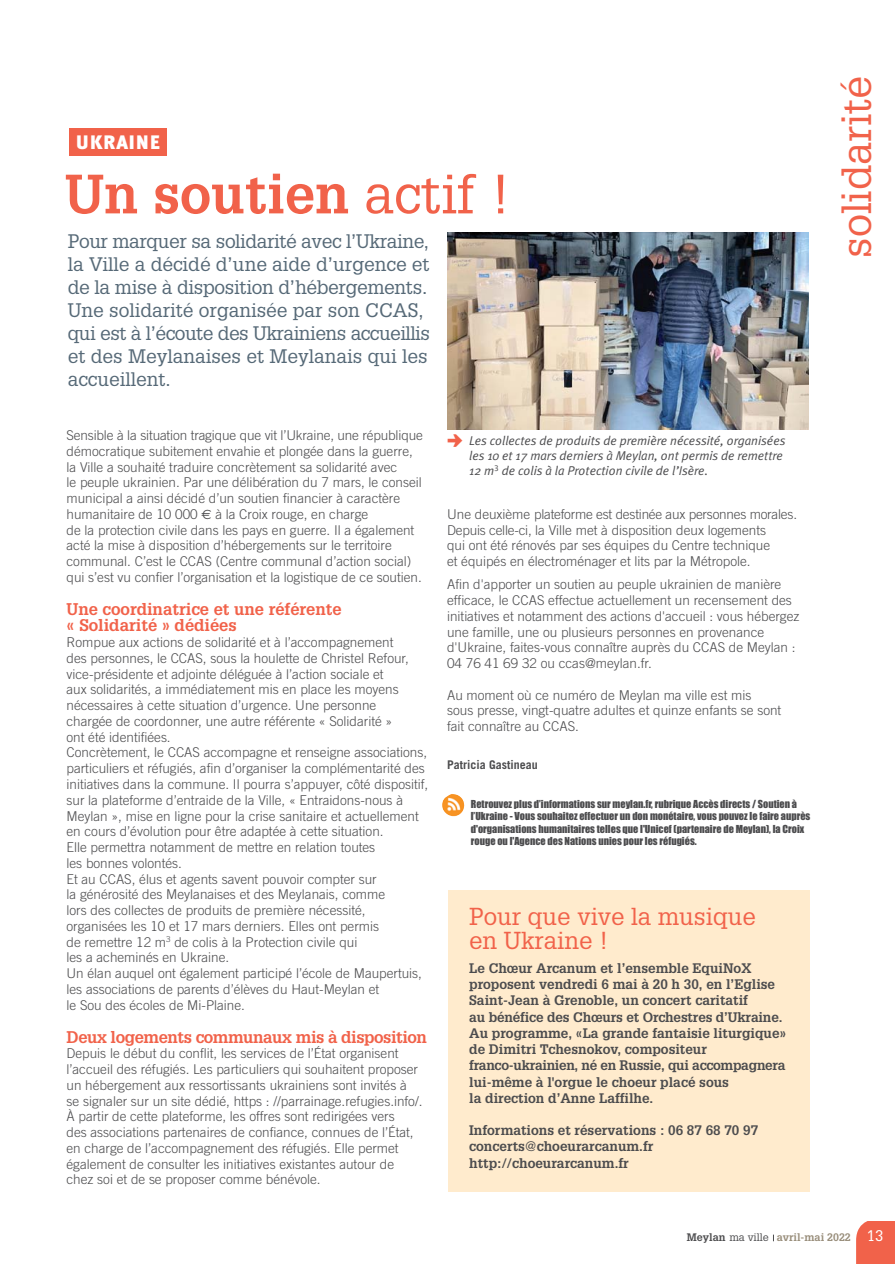
<style>
.page{position:relative;width:895px;height:1264px;background:#fff}
.page>*{position:absolute;margin:0;border:0;box-sizing:border-box;transform-origin:0 0}
.t1{font:700 54px "Glypha";color:#f1624a}
.t2{font:41.25px "Glypha LT";color:#f1624a}
.t3{font:24px/24px "Glypha LT";color:#f1624a}
.t4{font:900 19.5px "Meta Plus";letter-spacing:.03em;color:#fff}
.t5{font:19.2px/23px "Glypha LT";letter-spacing:-.015em;color:#566977}
.t6{font:700 16.5px/16.5px "Glypha";color:#f1624a}
.t7{font:700 16.5px "Glypha";letter-spacing:-.025em;color:#f1624a}
.t8{font:15px "Glypha LT";color:#fff}
.t9{font:300 13.5px/15.8px "Trade Gothic";color:#4c4c4e}
.t10{font:700 13.5px/16.2px "Glypha";color:#4c4c4e}
.t11{font:italic 12.75px/15px "Meta Plus Normal";color:#4c4c4e}
.t12{font:700 12px "Trade Gothic";color:#4c4c4e}
.t13{font:700 10.65px "Glypha";color:#988d7a}
.t14{font:10.2px/12.3px "Impact";color:#4c4c4e}
.s1{font-family:"Glypha LT";font-weight:400}
.s2{font-family:"Euro Sans";font-weight:400}
.s3{font-family:"Pointers";font-style:normal;font-size:18px;color:#f1624a}
.s4{color:#4c4c4e}
.s5{font-family:"Glypha LT";font-weight:400;color:#4c4c4e}
</style>
<div class="page">
<div style="left:856px;top:1221px;width:38px;height:42px;background:#f1624a"></div>
<div style="left:69px;top:129px;width:98px;height:27px;background:#f1624a"></div>
<img style="left:448px;top:232px;width:360px;height:198px">
<img style="left:442px;top:794px;width:23px;height:23px">
<div style="left:448px;top:889px;width:361px;height:302px;background:#ffebcd"></div>
<h3 class="t4" style="left:76px;top:135px;width:86px">UKRAINE</h3>
<h1 class="t1" style="left:65px;top:174px;width:447px">Un soutien <span class="s1">actif !</span></h1>
<p class="t5" style="left:68px;top:231px;width:364px">Pour marquer sa solidarité avec l’Ukraine, la Ville a décidé d’une aide d’urgence et de la mise à disposition d’hébergements.<br>Une solidarité organisée par son CCAS, qui est à l’écoute des Ukrainiens accueillis et des Meylanaises et Meylanais qui les accueillent.</p>
<p class="t9" style="left:67px;top:428px;width:358px">Sensible à la situation tragique que vit l’Ukraine, une république démocratique subitement envahie et plongée dans la guerre, la Ville a souhaité traduire concrètement sa solidarité avec<br>le peuple ukrainien. Par une délibération du 7 mars, le conseil municipal a ainsi décidé d’un soutien financier à caractère humanitaire de 10 000 <span class="s2">€</span> à la Croix rouge, en charge<br>de la protection civile dans les pays en guerre. Il a également acté la mise à disposition d’hébergements sur le territoire communal. C’est le CCAS (Centre communal d’action social) qui s’est vu confier l’organisation et la logistique de ce soutien.</p>
<p class="t6" style="left:67px;top:602px;width:276px">Une coordinatrice et une référente « Solidarité » dédiées</p>
<p class="t9" style="left:67px;top:635px;width:363px">Rompue aux actions de solidarité et à l’accompagnement<br>des personnes, le CCAS, sous la houlette de Christel Refour, vice-présidente et adjointe déléguée à l’action sociale et<br>aux solidarités, a immédiatement mis en place les moyens nécessaires à cette situation d’urgence. Une personne<br>chargée de coordonner, une autre référente « Solidarité »<br>ont été identifiées.<br>Concrètement, le CCAS accompagne et renseigne associations, particuliers et réfugiés, afin d’organiser la complémentarité des initiatives dans la commune. Il pourra s’appuyer, côté dispositif, sur la plateforme d’entraide de la Ville, « Entraidons-nous à Meylan », mise en ligne pour la crise sanitaire et actuellement en cours d’évolution pour être adaptée à cette situation.<br>Elle permettra notamment de mettre en relation toutes<br>les bonnes volontés.<br>Et au CCAS, élus et agents savent pouvoir compter sur<br>la générosité des Meylanaises et des Meylanais, comme<br>lors des collectes de produits de première nécessité, organisées les 10 et 17 mars derniers. Elles ont permis<br>de remettre 12 m<sup>3</sup> de colis à la Protection civile qui<br>les a acheminés en Ukraine.<br>Un élan auquel ont également participé l’école de Maupertuis, les associations de parents d’élèves du Haut-Meylan et<br>le Sou des écoles de Mi-Plaine.</p>
<p class="t7" style="left:67px;top:1030px;width:362px">Deux logements communaux mis à disposition</p>
<p class="t9" style="left:67px;top:1046px;width:357px">Depuis le début du conflit, les services de l’État organisent l’accueil des réfugiés. Les particuliers qui souhaitent proposer un hébergement aux ressortissants ukrainiens sont invités à se signaler sur un site dédié, https : //parrainage.refugies.info/.<br>À partir de cette plateforme, les offres sont redirigées vers<br>des associations partenaires de confiance, connues de l’État, en charge de l’accompagnement des réfugiés. Elle permet également de consulter les initiatives existantes autour de chez soi et de se proposer comme bénévole.</p>
<p class="t11" style="left:469px;top:434px;width:318px;text-indent:-21px"><span class="s3">2</span> Les collectes de produits de première nécessité, organisées les 10 et 17 mars derniers à Meylan, ont permis de remettre<br>12 m<sup>3</sup> de colis à la Protection civile de l’Isère.</p>
<p class="t9" style="left:447px;top:507px;width:351px">Une deuxième plateforme est destinée aux personnes morales.<br>Depuis celle-ci, la Ville met à disposition deux logements<br>qui ont été rénovés par ses équipes du Centre technique<br>et équipés en électroménager et lits par la Métropole.</p>
<p class="t9" style="left:447px;top:578px;width:354px">Afin d'apporter un soutien au peuple ukrainien de manière efficace, le CCAS effectue actuellement un recensement des initiatives et notamment des actions d'accueil : vous hébergez une famille, une ou plusieurs personnes en provenance d'Ukraine, faites-vous connaître auprès du CCAS de Meylan :<br>04 76 41 69 32 ou ccas@meylan.fr.</p>
<p class="t9" style="left:447px;top:688px;width:336px">Au moment où ce numéro de Meylan ma ville est mis<br>sous presse, vingt-quatre adultes et quinze enfants se sont fait connaître au CCAS.</p>
<p class="t12" style="left:447px;top:760px;width:92px">Patricia Gastineau</p>
<p class="t14" style="left:471px;top:798px;width:341px">Retrouvez plus d’informations sur meylan.fr, rubrique Accès directs / Soutien à l’Ukraine - Vous souhaitez effectuer un don monétaire, vous pouvez le faire auprès d'organisations humanitaires telles que l'Unicef (partenaire de Meylan), la Croix rouge ou l'Agence des Nations unies pour les réfugiés.</p>
<h3 class="t3" style="left:469px;top:906px;width:288px">Pour que vive la musique en Ukraine !</h3>
<p class="t10" style="left:469px;top:961px;width:318px">Le Chœur Arcanum et l’ensemble EquiNoX proposent vendredi 6 mai à 20 h 30, en l’Eglise Saint-Jean à Grenoble, un concert caritatif<br>au bénéfice des Chœurs et Orchestres d’Ukraine.<br>Au programme, «La grande fantaisie liturgique» de Dimitri Tchesnokov, compositeur franco-ukrainien, né en Russie, qui accompagnera lui-même à l'orgue le choeur placé sous<br>la direction d’Anne Laffilhe.</p>
<p class="t10" style="left:469px;top:1123px;width:290px">Informations et réservations : 06 87 68 70 97 concerts@choeurarcanum.fr http://choeurarcanum.fr</p>
<h2 class="t2" style="left:841px;top:258px;width:183px;rotate:-90deg">solidarité</h2>
<p class="t13" style="left:687px;top:1232px;width:165px"><span class="s4">Meylan</span> <span class="s5">ma ville</span> avril-mai 2022</p>
<p class="t8" style="left:866px;top:1229px;width:18px">13</p>
</div>
